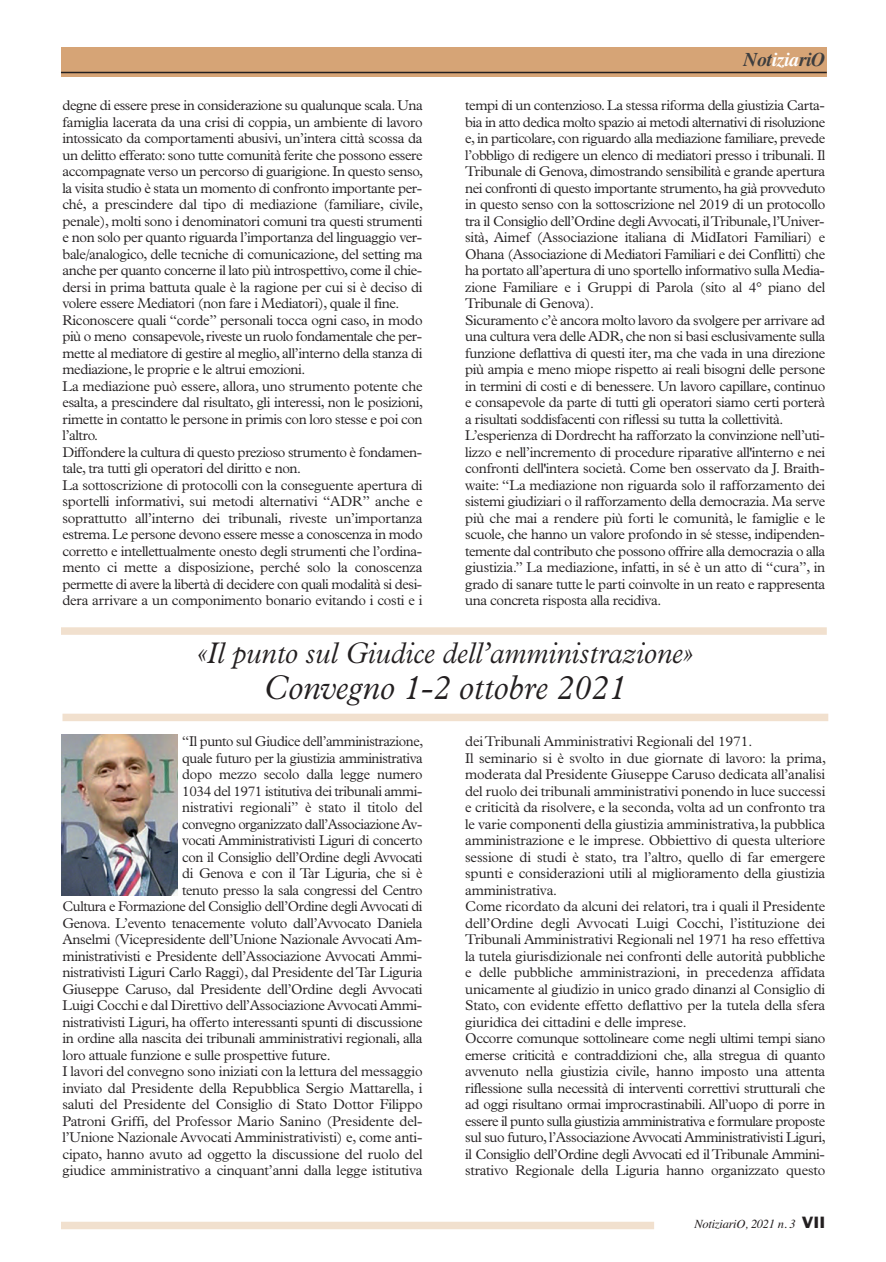
<style>
.page{position:relative;width:886px;height:1262px;background:#fff}
.page>*{position:absolute;margin:0;border:0;box-sizing:border-box;transform-origin:0 0}
.t1{font:italic 300 34.5px "Plantin";color:#231f20;scale:.95 1}
.t2{font:italic 300 30px "Plantin";color:#231f20;scale:.95 1}
.t3{font:italic 700 19.5px "Times";letter-spacing:-.015em;color:#3e3e3f}
.t4{font:300 14.25px/16.5px "Plantin";letter-spacing:-.025em;color:#231f20}
.t5{font:300 14.25px "Plantin";letter-spacing:-.005em;color:#231f20}
.t6{font:italic 12.45px "Times";letter-spacing:-.02em;color:#231f20}
.s1{color:#fff}
.s2{font-family:"Franklin Gothic";font-style:normal;font-size:15px}
</style>
<div class="page">
<div style="left:61px;top:48px;width:765px;height:29px;background:#d6a476"></div>
<hr style="left:61px;top:72px;width:765px;height:1px;background:#231f20">
<div style="left:61px;top:1221px;width:593px;height:8px;background:#f1e0ce"></div>
<div style="left:62px;top:714px;width:766px;height:7px;background:#f1e0ce"></div>
<div style="left:61px;top:627px;width:765px;height:8px;background:#f1e0ce"></div>
<img style="left:61px;top:735px;width:117px;height:160px">
<h3 class="t3" style="left:743px;top:53px;width:83px">Not<span class="s1">izia</span>riO</h3>
<p class="t4" style="left:62px;top:98px;width:362px">degne di essere prese in considerazione su qualunque scala. Una famiglia lacerata da una crisi di coppia, un ambiente di lavoro intossicato da comportamenti abusivi, un’intera città scossa da un delitto efferato: sono tutte comunità ferite che possono essere accompagnate verso un percorso di guarigione. In questo senso, la visita studio è stata un momento di confronto importante per&shy;ché, a prescindere dal tipo di mediazione (familiare, civile, penale), molti sono i denominatori comuni tra questi strumenti e non solo per quanto riguarda l’importanza del linguaggio ver&shy;bale/analogico, delle tecniche di comunicazione, del setting ma anche per quanto concerne il lato più introspettivo, come il chie&shy;dersi in prima battuta quale è la ragione per cui si è deciso di volere essere Mediatori (non fare i Mediatori), quale il fine.<br>Riconoscere quali “corde” personali tocca ogni caso, in modo più o meno consapevole, riveste un ruolo fondamentale che per&shy;mette al mediatore di gestire al meglio, all’interno della stanza di mediazione, le proprie e le altrui emozioni.<br>La mediazione può essere, allora, uno strumento potente che esalta, a prescindere dal risultato, gli interessi, non le posizioni, rimette in contatto le persone in primis con loro stesse e poi con l’altro.<br>Diffondere la cultura di questo prezioso strumento è fondamen&shy;tale, tra tutti gli operatori del diritto e non.<br>La sottoscrizione di protocolli con la conseguente apertura di sportelli informativi, sui metodi alternativi “ADR” anche e soprattutto all’interno dei tribunali, riveste un’importanza estrema. Le persone devono essere messe a conoscenza in modo corretto e intellettualmente onesto degli strumenti che l’ordina&shy;mento ci mette a disposizione, perché solo la conoscenza permette di avere la libertà di decidere con quali modalità si desi&shy;dera arrivare a un componimento bonario evitando i costi e i</p>
<p class="t4" style="left:465px;top:98px;width:361px">tempi di un contenzioso. La stessa riforma della giustizia Carta&shy;bia in atto dedica molto spazio ai metodi alternativi di risoluzione e, in particolare, con riguardo alla mediazione familiare, prevede l’obbligo di redigere un elenco di mediatori presso i tribunali. Il Tribunale di Genova, dimostrando sensibilità e grande apertura nei confronti di questo importante strumento, ha già provveduto in questo senso con la sottoscrizione nel 2019 di un protocollo tra il Consiglio dell’Ordine degli Avvocati, il Tribunale, l’Univer&shy;sità, Aimef (Associazione italiana di MidIatori Familiari) e Ohana (Associazione di Mediatori Familiari e dei Conflitti) che ha portato all’apertura di uno sportello informativo sulla Media&shy;zione Familiare e i Gruppi di Parola (sito al 4° piano del Tribunale di Genova).<br>Sicuramento c’è ancora molto lavoro da svolgere per arrivare ad una cultura vera delle ADR, che non si basi esclusivamente sulla funzione deflattiva di questi iter, ma che vada in una direzione più ampia e meno miope rispetto ai reali bisogni delle persone in termini di costi e di benessere. Un lavoro capillare, continuo e consapevole da parte di tutti gli operatori siamo certi porterà a risultati soddisfacenti con riflessi su tutta la collettività.<br>L’esperienza di Dordrecht ha rafforzato la convinzione nell’uti&shy;lizzo e nell’incremento di procedure riparative all'interno e nei confronti dell'intera società. Come ben osservato da J. Braith&shy;waite: “La mediazione non riguarda solo il rafforzamento dei sistemi giudiziari o il rafforzamento della democrazia. Ma serve più che mai a rendere più forti le comunità, le famiglie e le scuole, che hanno un valore profondo in sé stesse, indipenden&shy;temente dal contributo che possono offrire alla democrazia o alla giustizia.” La mediazione, infatti, in sé è un atto di “cura”, in grado di sanare tutte le parti coinvolte in un reato e rappresenta una concreta risposta alla recidiva.</p>
<h2 class="t2" style="left:196px;top:642px;width:525px">«Il punto sul Giudice dell’amministrazione»</h2>
<h1 class="t1" style="left:263px;top:675px;width:383px">Convegno 1-2 ottobre 2021</h1>
<p class="t4" style="left:182px;top:734px;width:242px">“Il punto sul Giudice dell’amministrazione,</p>
<p class="t4" style="left:182px;top:751px;width:242px">quale futuro per la giustizia amministrativa</p>
<p class="t4" style="left:182px;top:767px;width:242px">dopo mezzo secolo dalla legge numero</p>
<p class="t4" style="left:182px;top:784px;width:241px">1034 del 1971 istitutiva dei tribunali ammi-</p>
<p class="t5" style="left:182px;top:802px;width:242px">nistrativi regionali” è stato il titolo del</p>
<p class="t4" style="left:182px;top:817px;width:241px">convegno organizzato dall’Associazione Av-</p>
<p class="t4" style="left:182px;top:833px;width:242px">vocati Amministrativisti Liguri di concerto</p>
<p class="t4" style="left:182px;top:850px;width:242px">con il Consiglio dell’Ordine degli Avvocati</p>
<p class="t4" style="left:182px;top:866px;width:242px">di Genova e con il Tar Liguria, che si è</p>
<p class="t4" style="left:182px;top:883px;width:242px">tenuto presso la sala congressi del Centro</p>
<p class="t4" style="left:62px;top:899px;width:361px">Cultura e Formazione del Consiglio dell’Ordine degli Avvocati di</p>
<p class="t4" style="left:62px;top:916px;width:361px">Genova. L’evento tenacemente voluto dall’Avvocato Daniela</p>
<p class="t4" style="left:62px;top:932px;width:361px">Anselmi (Vicepresidente dell’Unione Nazionale Avvocati Am-</p>
<p class="t4" style="left:62px;top:949px;width:361px">ministrativisti e Presidente dell’Associazione Avvocati Ammi-</p>
<p class="t4" style="left:62px;top:965px;width:361px">nistrativisti Liguri Carlo Raggi), dal Presidente del Tar Liguria</p>
<p class="t4" style="left:62px;top:982px;width:361px">Giuseppe Caruso, dal Presidente dell’Ordine degli Avvocati</p>
<p class="t4" style="left:62px;top:998px;width:361px">Luigi Cocchi e dal Direttivo dell’Associazione Avvocati Ammi-</p>
<p class="t4" style="left:62px;top:1015px;width:361px">nistrativisti Liguri, ha offerto interessanti spunti di discussione</p>
<p class="t4" style="left:62px;top:1031px;width:361px">in ordine alla nascita dei tribunali amministrativi regionali, alla</p>
<p class="t4" style="left:62px;top:1048px;width:269px">loro attuale funzione e sulle prospettive future.</p>
<p class="t4" style="left:62px;top:1064px;width:361px">I lavori del convegno sono iniziati con la lettura del messaggio</p>
<p class="t4" style="left:62px;top:1081px;width:361px">inviato dal Presidente della Repubblica Sergio Mattarella, i</p>
<p class="t4" style="left:62px;top:1097px;width:361px">saluti del Presidente del Consiglio di Stato Dottor Filippo</p>
<p class="t4" style="left:62px;top:1114px;width:361px">Patroni Griffi, del Professor Mario Sanino (Presidente del-</p>
<p class="t4" style="left:62px;top:1130px;width:361px">l’Unione Nazionale Avvocati Amministrativisti) e, come anti-</p>
<p class="t4" style="left:62px;top:1147px;width:361px">cipato, hanno avuto ad oggetto la discussione del ruolo del</p>
<p class="t4" style="left:62px;top:1163px;width:361px">giudice amministrativo a cinquant’anni dalla legge istitutiva</p>
<p class="t4" style="left:465px;top:734px;width:362px">dei Tribunali Amministrativi Regionali del 1971.<br>Il seminario si è svolto in due giornate di lavoro: la prima, moderata dal Presidente Giuseppe Caruso dedicata all’analisi del ruolo dei tribunali amministrativi ponendo in luce successi e criticità da risolvere, e la seconda, volta ad un confronto tra le varie componenti della giustizia amministrativa, la pubblica amministrazione e le imprese. Obbiettivo di questa ulteriore sessione di studi è stato, tra l’altro, quello di far emergere spunti e considerazioni utili al miglioramento della giustizia amministrativa.<br>Come ricordato da alcuni dei relatori, tra i quali il Presidente dell’Ordine degli Avvocati Luigi Cocchi, l’istituzione dei Tribunali Amministrativi Regionali nel 1971 ha reso effettiva la tutela giurisdizionale nei confronti delle autorità pubbliche e delle pubbliche amministrazioni, in precedenza affidata unicamente al giudizio in unico grado dinanzi al Consiglio di Stato, con evidente effetto deflattivo per la tutela della sfera giuridica dei cittadini e delle imprese.<br>Occorre comunque sottolineare come negli ultimi tempi siano emerse criticità e contraddizioni che, alla stregua di quanto avvenuto nella giustizia civile, hanno imposto una attenta riflessione sulla necessità di interventi correttivi strutturali che ad oggi risultano ormai improcrastinabili. All’uopo di porre in essere il punto sulla giustizia amministrativa e formulare proposte sul suo futuro, l’Associazione Avvocati Amministrativisti Liguri, il Consiglio dell’Ordine degli Avvocati ed il Tribunale Ammini&shy;strativo Regionale della Liguria hanno organizzato questo</p>
<p class="t6" style="left:694px;top:1219px;width:132px">NotiziariO, 2021 n. 3 <span class="s2">VII</span></p>
</div>
